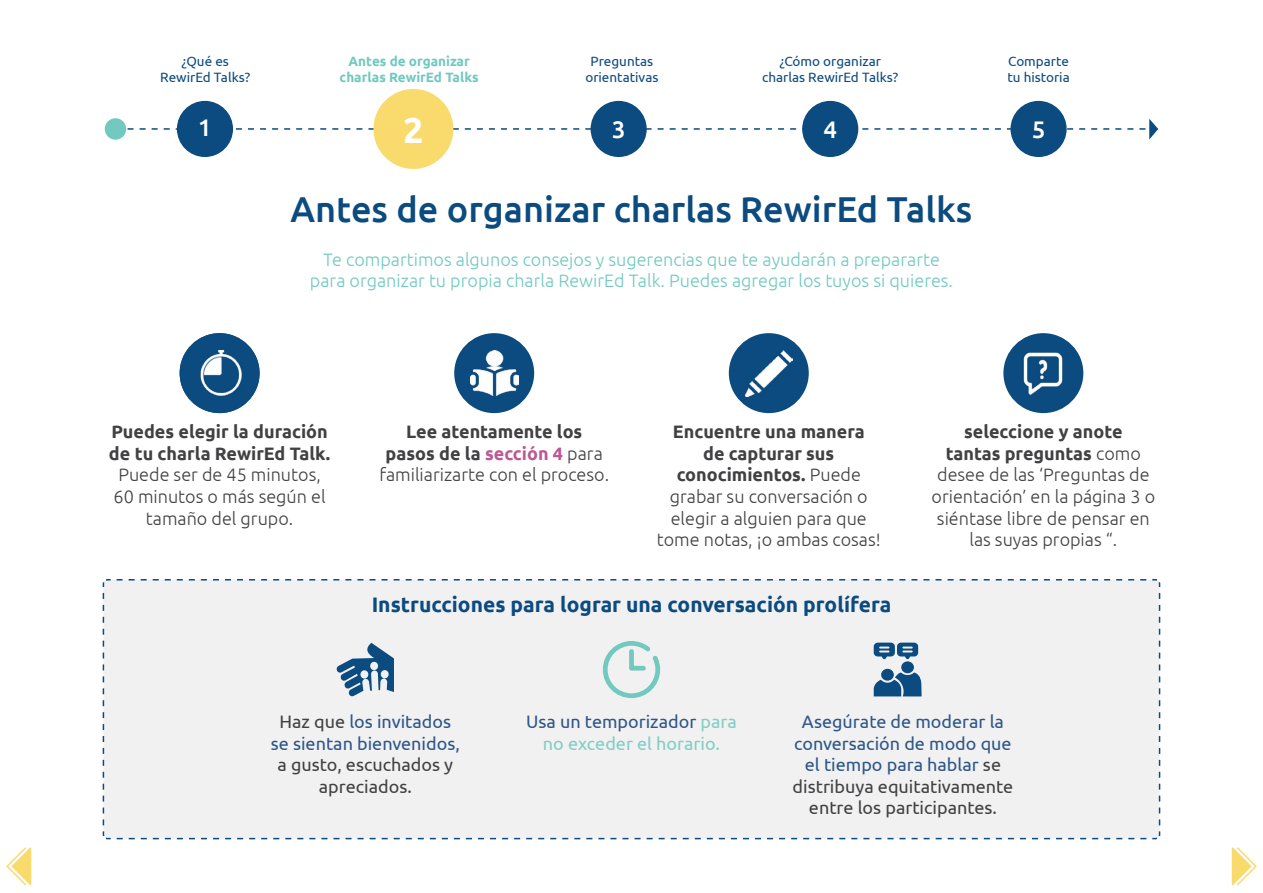
<style>
.page{position:relative;width:1263px;height:893px;background:#fff}
.page>*{position:absolute;margin:0;border:0;box-sizing:border-box;transform-origin:0 0}
.t1{font:500 36px "Ubuntu";color:#0c4b7f}
.t2{font:700 36px "Ubuntu";color:#fff}
.t3{font:500 24px "Ubuntu";color:#fff}
.t4{font:700 21px "Ubuntu";color:#0c4b7f}
.t5{font:300 18px/21.6px "Ubuntu";color:#414042;text-align:center}
.t6{font:18px/21.6px "Ubuntu";color:#2e5687;text-align:center}
.t7{font:300 18px/21.6px "Ubuntu";color:#71c9bf;text-align:center}
.t8{font:700 18px/21.6px "Ubuntu";color:#414042}
.t9{font:18px/21.6px "Ubuntu";color:#81cec5;text-align:center}
.t10{font:18px/21.6px "Ubuntu";color:#414042;text-align:center}
.t11{font:13.5px/16.2px "Ubuntu";color:#0c4b7f;text-align:center}
.t12{font:700 13.5px/16.2px "Ubuntu";color:#71c9bf;text-align:center}
.s1{font-weight:700}
.s2{font-weight:700;color:#bb5996}
.s3{color:#414042}
.s4{color:#2e5687}
</style>
<div class="page">
<div style="left:102px;top:579px;width:1059px;height:261px;background:#f1f1f2"></div>
<div style="left:177px;top:101px;width:56px;height:56px;background:#0c4b7f;border-radius:50%"></div>
<div style="left:454px;top:333px;width:80px;height:80px;background:#0c4b7f;border-radius:50%"></div>
<img style="left:470px;top:350px;width:48px;height:46px">
<div style="left:729px;top:333px;width:80px;height:80px;background:#0c4b7f;border-radius:50%"></div>
<img style="left:746px;top:350px;width:46px;height:46px">
<div style="left:1003px;top:333px;width:80px;height:80px;background:#0c4b7f;border-radius:50%"></div>
<img style="left:1023px;top:352px;width:40px;height:43px">
<svg style="left:337px;top:643px;width:57px;height:53px"></svg>
<svg style="left:603px;top:641px;width:57px;height:57px"></svg>
<div style="left:901px;top:661px;width:13px;height:12px;background:#0c4b7f;border-radius:50%"></div>
<svg style="left:881px;top:669px;width:13px;height:12px"></svg>
<svg style="left:874px;top:643px;width:44px;height:16px"></svg>
<svg style="left:874px;top:672px;width:47px;height:24px"></svg>
<div style="left:105px;top:118px;width:21px;height:22px;background:#71c9bf;border-radius:50%"></div>
<svg style="left:115px;top:119px;width:1043px;height:21px"></svg>
<div style="left:591px;top:101px;width:56px;height:56px;background:#0c4b7f;border-radius:50%"></div>
<div style="left:802px;top:101px;width:56px;height:56px;background:#0c4b7f;border-radius:50%"></div>
<div style="left:1010px;top:101px;width:57px;height:56px;background:#0c4b7f;border-radius:50%"></div>
<div style="left:373px;top:89px;width:80px;height:80px;background:#f9db6d;border-radius:50%"></div>
<div style="left:180px;top:333px;width:80px;height:80px;background:#0c4b7f;border-radius:50%"></div>
<img style="left:200px;top:351px;width:42px;height:45px">
<svg style="left:1231px;top:847px;width:26px;height:39px"></svg>
<svg style="left:6px;top:847px;width:26px;height:39px"></svg>
<p class="t11" style="left:160px;top:52px;width:91px">¿Qué es<br>RewirEd Talks?</p>
<h2 class="t3" style="left:198px;top:112px;width:15px">1</h2>
<p class="t12" style="left:340px;top:53px;width:141px">Antes de organizar charlas RewirEd Talks</p>
<p class="t11" style="left:585px;top:52px;width:75px">Preguntas orientativas</p>
<h2 class="t3" style="left:612px;top:114px;width:15px">3</h2>
<p class="t11" style="left:762px;top:52px;width:138px">¿Cómo organizar charlas RewirEd Talks?</p>
<h2 class="t3" style="left:823px;top:114px;width:15px">4</h2>
<p class="t11" style="left:1007px;top:52px;width:64px;text-align:left">Comparte tu historia</p>
<h1 class="t2" style="left:403px;top:108px;width:22px">2</h1>
<h2 class="t3" style="left:1032px;top:114px;width:15px">5</h2>
<h1 class="t1" style="left:291px;top:187px;width:683px">Antes de organizar charlas RewirEd Talks</h1>
<p class="t7" style="left:310px;top:248px;width:645px">Te compartimos algunos consejos y sugerencias que te ayudarán a prepararte para organizar tu propia charla RewirEd Talk. Puedes agregar los tuyos si quieres.</p>
<p class="t8" style="left:109px;top:421px;width:223px">Puedes elegir la duración de tu charla RewirEd Talk.</p>
<p class="t5" style="left:114px;top:464px;width:213px">Puede ser de 45 minutos,<br>60 minutos o más según el tamaño del grupo.</p>
<p class="t5" style="left:379px;top:421px;width:231px"><span class="s1">Lee atentamente los pasos de la</span> <span class="s2">sección 4</span> para familiarizarte con el proceso.</p>
<p class="t5" style="left:657px;top:421px;width:225px"><span class="s1">Encuentre una manera<br>de capturar sus conocimientos.</span> Puede grabar su conversación o elegir a alguien para que tome notas, ¡o ambas cosas!</p>
<p class="t5" style="left:932px;top:421px;width:225px"><span class="s1">seleccione y anote<br>tantas preguntas</span> como desee de las ‘Preguntas de orientación’ en la página 3 o siéntase libre de pensar en las suyas propias “.</p>
<p class="t4" style="left:372px;top:592px;width:521px">Instrucciones para lograr una conversación prolífera</p>
<p class="t6" style="left:271px;top:710px;width:191px"><span class="s3">Haz que</span> los invitados se sientan bienvenidos,</p>
<p class="t10" style="left:277px;top:753px;width:177px">a gusto, escuchados y apreciados.</p>
<p class="t9" style="left:526px;top:710px;width:212px"><span class="s4">Usa un temporizador</span> para no exceder el horario.</p>
<p class="t6" style="left:792px;top:710px;width:222px">Asegúrate de moderar la conversación de modo que el tiempo para hablar <span class="s3">se distribuya equitativamente entre los participantes.</span></p>
</div>
